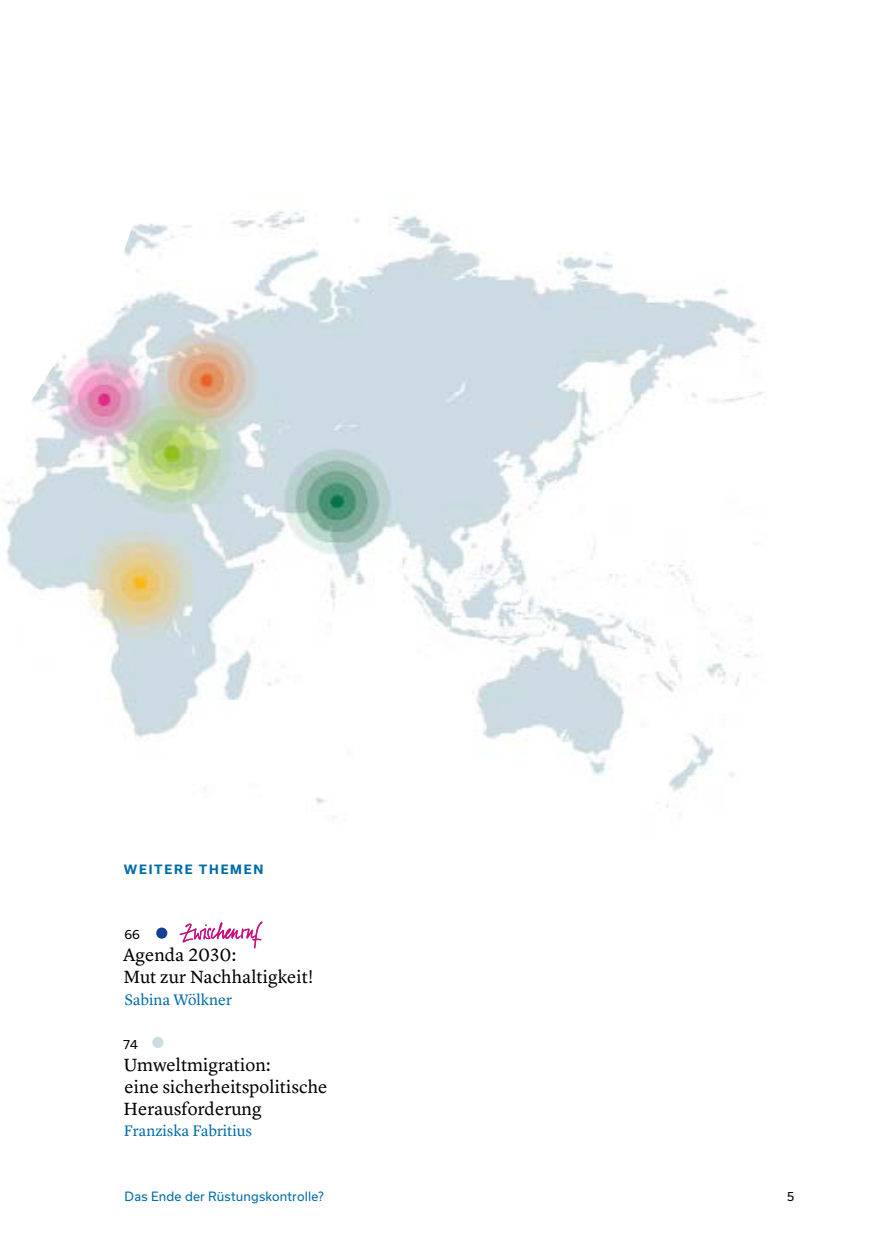
<style>
.page{position:relative;width:869px;height:1246px;background:#fff}
.page>*{position:absolute;margin:0;border:0;box-sizing:border-box;transform-origin:0 0}
.t1{font:18.38px/21.9px "Lyon Text";letter-spacing:.005em;color:#000}
.t2{font:15.75px "Lyon Text";color:#006ca6}
.t3{font:12.25px "Usual";letter-spacing:.015em;color:#006ca6}
.Othertopics{font:700 12.25px "Usual";letter-spacing:.145em;color:#006ca6}
.t4{font:12.25px "Usual";color:#000}
</style>
<div class="page">
<img style="left:5px;top:211px;width:758px;height:608px">
<div style="left:152px;top:1036px;width:11px;height:11px;background:#cbdce2;border-radius:50%"></div>
<svg style="left:179px;top:921px;width:83px;height:27px"></svg>
<div style="left:156px;top:927px;width:11px;height:11px;background:#134094;border-radius:50%"></div>
<p class="Othertopics" style="left:124px;top:861px;width:141px">WEITERE THEMEN</p>
<p class="t4" style="left:124px;top:927px;width:17px">66</p>
<p class="t1" style="left:123px;top:942px;width:192px">Agenda 2030:<br>Mut zur Nachhaltigkeit!</p>
<p class="t2" style="left:125px;top:987px;width:109px">Sabina Wölkner</p>
<p class="t4" style="left:123px;top:1036px;width:16px">74</p>
<p class="t1" style="left:123px;top:1051px;width:205px">Umweltmigration:<br>eine sicherheitspolitische<br>Herausforderung</p>
<p class="t2" style="left:124px;top:1118px;width:130px">Franziska Fabritius</p>
<p class="t3" style="left:125px;top:1188px;width:200px">Das Ende der Rüstungskontrolle?</p>
<p class="t4" style="left:786px;top:1188px;width:9px">5</p>
</div>
